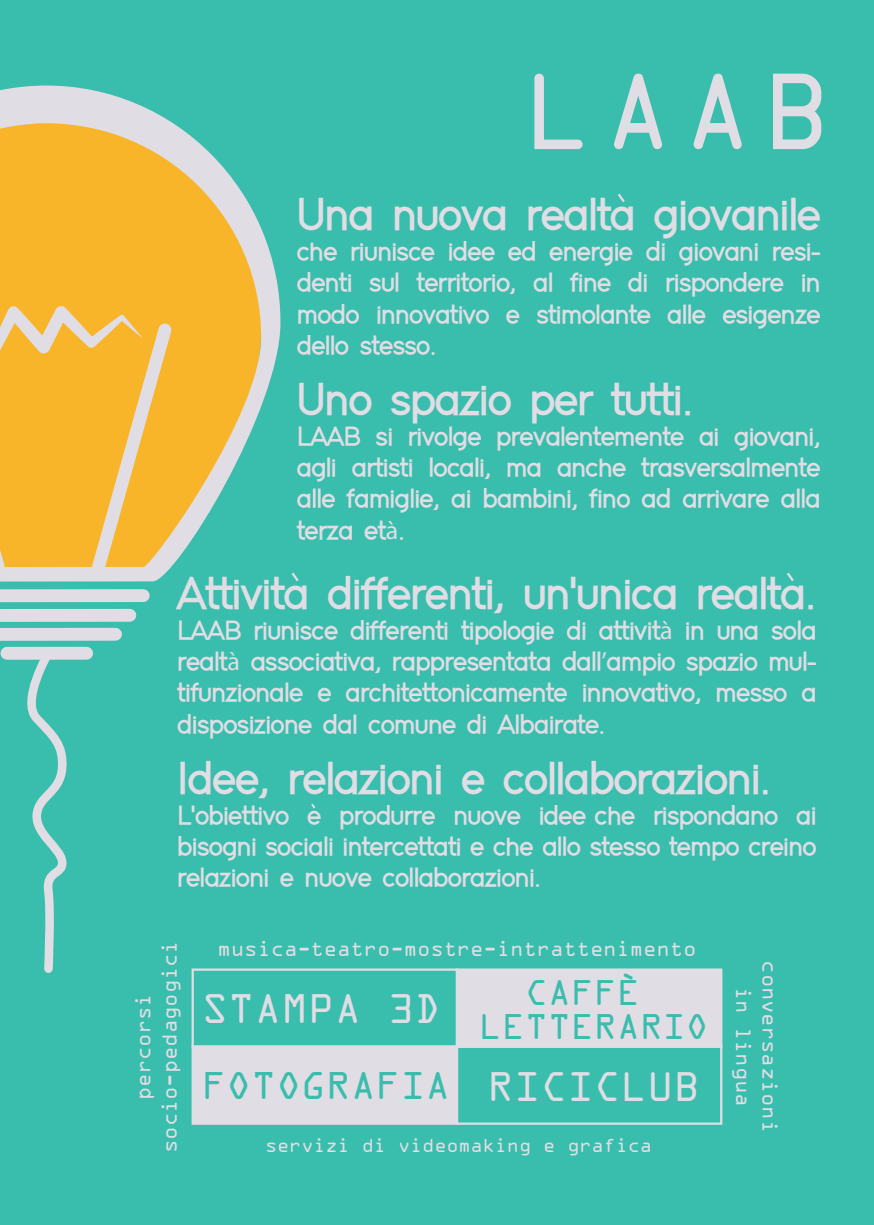
<style>
.page{position:relative;width:874px;height:1225px;background:#fff}
.page>*{position:absolute;margin:0;border:0;box-sizing:border-box;transform-origin:0 0}
.t1{font:116.2px "OCRA Extended";color:#e1dde5}
.t2{font:44px "Elevationnormal";color:#e1dde5}
.t3{font:44px "OCRA Extended";color:#e1dde5}
.t4{font:41.2px "OCRA Extended";color:#39bdac}
.t5{font:38px/34px "OCRA Extended";color:#39bdac}
.t6{font:26px/31.2px "Elevationnormal";color:#e1dde5;text-align:justify}
.t7{font:22px/26.4px "OCRA Extended";color:#e1dde5;text-align:center}
.t8{font:20px "OCRA Extended";color:#e1dde5}
.s1{font-family:"Myriad Pro"}
.s2{font-size:44px;color:#e1dde5}
</style>
<div class="page">
<div style="left:0;top:0;width:873px;height:1225px;background:#39bdac"></div>
<div style="left:191px;top:968px;width:267px;height:79px;border:2px solid #e1dde5"></div>
<div style="left:455px;top:1045px;width:267px;height:79px;border:2px solid #e1dde5"></div>
<svg style="left:0;top:85px;width:280px;height:470px;fill:#f8b52a"></svg>
<svg style="left:0;top:305px;width:181px;height:277px"></svg>
<div style="left:0;top:589px;width:143px;height:13px;background:#e1dde5"></div>
<div style="left:0;top:609px;width:130px;height:13px;background:#e1dde5"></div>
<div style="left:0;top:628px;width:115px;height:13px;background:#e1dde5"></div>
<div style="left:7px;top:647px;width:80px;height:13px;background:#e1dde5"></div>
<svg style="left:20px;top:646px;width:53px;height:327px"></svg>
<div style="left:455px;top:968px;width:267px;height:79px;background:#e1dde5;border:2px solid #e1dde5"></div>
<div style="left:191px;top:1045px;width:267px;height:79px;background:#e1dde5;border:2px solid #e1dde5"></div>
<svg style="left:617px;top:193px;width:8px;height:10px"></svg>
<svg style="left:787px;top:572px;width:7px;height:10px"></svg>
<svg style="left:291px;top:572px;width:8px;height:10px"></svg>
<svg style="left:311px;top:803px;width:5px;height:6px"></svg>
<h1 class="t1" style="left:522px;top:49px;width:310px">LAAB</h1>
<h2 class="t2" style="left:297px;top:194px;width:524px">Una nuova realta giovanile</h2>
<p class="t6" style="left:297px;top:237px;width:524px">che riunisce idee ed energie di giovani resi&shy;denti sul territorio, al fine di rispondere in modo innovativo e stimolante alle esigenze dello stesso.</p>
<h2 class="t2" style="left:297px;top:379px;width:397px">Uno spazio per tutti.</h2>
<p class="t6" style="left:297px;top:422px;width:524px">LAAB si rivolge prevalentemente ai giovani, agli artisti locali, ma anche trasversalmente alle famiglie, ai bambini, fino ad arrivare alla terza et<span class="s1">à</span>.</p>
<h2 class="t2" style="left:177px;top:573px;width:639px">Attivita differenti, un'unica realta.</h2>
<p class="t6" style="left:177px;top:616px;width:640px">LAAB riunisce differenti tipologie di attivit<span class="s1">à</span> in una sola realt<span class="s1">à</span> associativa, rappresentata dall<span class="s1">’</span>ampio spazio mul&shy;tifunzionale e architettonicamente innovativo, messo a disposizione dal comune di Albairate.</p>
<h2 class="t2" style="left:177px;top:758px;width:594px">Idee, relazioni e collaborazioni.</h2>
<p class="t6" style="left:177px;top:801px;width:640px">L'obiettivo e produrre nuove idee che rispondano ai bisogni sociali intercettati e che allo stesso tempo creino relazioni e nuove collaborazioni.</p>
<p class="t7" style="left:130px;top:1153px;width:214px;rotate:-90deg">percorsi socio-pedagogici</p>
<p class="t7" style="left:217px;top:935px;width:480px">musica-teatro-mostre-intrattenimento</p>
<h3 class="t5" style="left:478px;top:975px;width:231px;text-indent:46px">CAFFÈ<br>LETTERARIO</h3>
<h3 class="t4" style="left:201px;top:1064px;width:500px">FOTOGRAFIA <span class="s2">RICICLUB</span></h3>
<h2 class="t3" style="left:201px;top:985px;width:241px">STAMPA 3D</h2>
<p class="t8" style="left:265px;top:1134px;width:388px">servizi di videomaking e grafica</p>
<p class="t7" style="left:782px;top:960px;width:174px;rotate:90deg">conversazioni in lingua</p>
</div>
